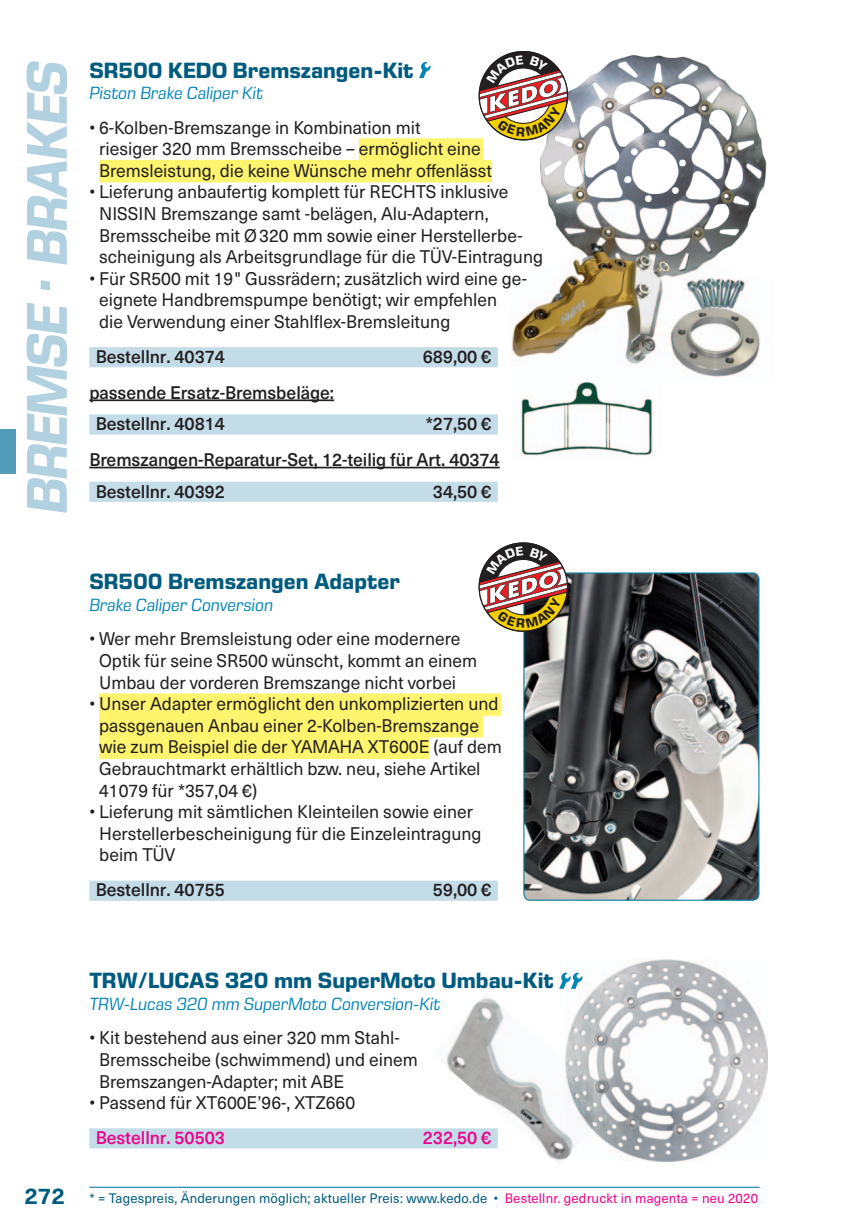
<style>
.page{position:relative;width:868px;height:1225px;background:#fff}
.page>*{position:absolute;margin:0;border:0;box-sizing:border-box;transform-origin:0 0}
.t1{font:italic 700 58.5px "Eurostile Next Pro";letter-spacing:-.04em;color:#b1d0e0}
.t2{font:700 22.5px "Eurostile Next Pro";color:#005b7f}
.t3{font:18px/21.6px "Neue Haas Unica Pro";color:#231f20}
.t4{font:500 18px/31.7px "Neue Haas Unica Pro";letter-spacing:-.005em;color:#231f20}
.t5{font:italic 18px "Eurostile Next Pro";color:#0083b6}
.t6{font:500 18px "Neue Haas Unica Pro";letter-spacing:-.005em;color:#ed028c}
.t7{font:13.5px "Neue Haas Unica Pro";letter-spacing:.015em;color:#005b7f}
.s1{font-weight:700;font-size:22.5px}
.s2{color:#ed028c}
</style>
<div class="page">
<hr style="left:89px;top:1186px;width:670px;height:1px;background:#0d7fa2">
<div style="left:0;top:429px;width:16px;height:44px;background:#509cb9"></div>
<img style="left:614px;top:959px;width:153px;height:202px">
<svg style="left:89px;top:972px;width:525px;height:192px"></svg>
<img style="left:512px;top:54px;width:255px;height:323px">
<div style="left:359px;top:138px;width:124px;height:23px;background:#fff46d"></div>
<div style="left:99px;top:160px;width:393px;height:22px;background:#fff46d"></div>
<hr style="left:89px;top:399px;width:245px;height:2px;background:#231f20">
<hr style="left:89px;top:467px;width:410px;height:1px;background:#231f20">
<svg style="left:419px;top:62px;width:11px;height:16px"></svg>
<div style="left:89px;top:347px;width:408px;height:20px;background:#c3dce8"></div>
<div style="left:89px;top:414px;width:408px;height:20px;background:#c3dce8"></div>
<div style="left:89px;top:482px;width:408px;height:20px;background:#c3dce8"></div>
<div style="left:99px;top:693px;width:402px;height:23px;background:#fff46d"></div>
<div style="left:99px;top:715px;width:384px;height:22px;background:#fff46d"></div>
<div style="left:99px;top:736px;width:330px;height:23px;background:#fff46d"></div>
<div style="left:89px;top:880px;width:408px;height:20px;background:#c3dce8"></div>
<img style="left:524px;top:574px;width:234px;height:326px">
<div style="left:523px;top:572px;width:236px;height:328px;border:1px solid #0d7fa2;border-radius:6px"></div>
<img style="left:520px;top:382px;width:133px;height:74px">
<svg style="left:474px;top:51px;width:98px;height:93px"></svg>
<svg style="left:478px;top:542px;width:94px;height:94px"></svg>
<h1 class="t1" style="left:14px;top:514px;width:455px;rotate:-90deg">Bremse · Brakes</h1>
<p class="t2" style="left:89px;top:57px;width:326px">SR500 KEDO Bremszangen-Kit</p>
<p class="t5" style="left:89px;top:83px;width:175px">Piston Brake Caliper Kit</p>
<p class="t3" style="left:99px;top:117px;width:394px;text-indent:-10px">• 6-Kolben-Bremszange in Kombination mit<br>riesiger 320 mm Bremsscheibe – ermöglicht eine<br>Bremsleistung, die keine Wünsche mehr offenlässt</p>
<p class="t3" style="left:99px;top:181px;width:445px;text-indent:-10px">• Lieferung anbaufertig komplett für RECHTS inklusive NISSIN Bremszange samt -belägen, Alu-Adaptern, Bremsscheibe mit Ø320 mm sowie einer Herstellerbe&shy;scheinigung als Arbeitsgrundlage für die TÜV-Eintragung</p>
<p class="t3" style="left:99px;top:268px;width:429px;text-indent:-10px">• Für SR500 mit 19" Gussrädern; zusätzlich wird eine ge&shy;eignete Handbremspumpe benötigt; wir empfehlen<br>die Verwendung einer Stahlflex-Bremsleitung</p>
<p class="t4" style="left:96px;top:341px;width:131px">Bestellnr. 40374</p>
<p class="t4" style="left:423px;top:341px;width:70px">689,00 €</p>
<p class="t4" style="left:96px;top:376px;width:240px;text-indent:-6px">passende Ersatz-Bremsbeläge:<br>Bestellnr. 40814</p>
<p class="t4" style="left:89px;top:406px;width:412px;line-height:35.6px;text-indent:336px">*27,50 €<br>Bremszangen-Reparatur-Set, 12-teilig für Art. 40374</p>
<p class="t4" style="left:96px;top:475px;width:131px">Bestellnr. 40392</p>
<p class="t4" style="left:433px;top:475px;width:60px">34,50 €</p>
<p class="t2" style="left:89px;top:569px;width:312px">SR500 Bremszangen Adapter</p>
<p class="t5" style="left:89px;top:595px;width:185px">Brake Caliper Conversion</p>
<p class="t3" style="left:99px;top:628px;width:379px;text-indent:-10px">• Wer mehr Bremsleistung oder eine modernere<br>Optik für seine SR500 wünscht, kommt an einem<br>Umbau der vorderen Bremszange nicht vorbei</p>
<p class="t3" style="left:99px;top:693px;width:404px;text-indent:-10px">• Unser Adapter ermöglicht den unkomplizierten und passgenauen Anbau einer 2-Kolben-Bremszange wie zum Beispiel die der YAMAHA XT600E (auf dem Gebrauchtmarkt erhältlich bzw. neu, siehe Artikel 41079 für *357,04 €)</p>
<p class="t3" style="left:99px;top:801px;width:384px;text-indent:-10px">• Lieferung mit sämtlichen Kleinteilen sowie einer<br>Herstellerbescheinigung für die Einzeleintragung beim TÜV</p>
<p class="t4" style="left:96px;top:874px;width:131px">Bestellnr. 40755</p>
<p class="t4" style="left:433px;top:874px;width:60px">59,00 €</p>
<p class="t2" style="left:89px;top:968px;width:466px">TRW/LUCAS 320 mm SuperMoto Umbau-Kit</p>
<p class="t5" style="left:89px;top:994px;width:352px">TRW-Lucas 320 mm SuperMoto Conversion-Kit</p>
<p class="t3" style="left:99px;top:1027px;width:320px;text-indent:-10px">• Kit bestehend aus einer 320 mm Stahl-<br>Bremsscheibe (schwimmend) und einem<br>Bremszangen-Adapter; mit ABE</p>
<p class="t3" style="left:89px;top:1092px;width:267px">• Passend für XT600E’96-, XTZ660</p>
<p class="t6" style="left:96px;top:1126px;width:131px">Bestellnr. 50503</p>
<p class="t6" style="left:423px;top:1126px;width:70px">232,50 €</p>
<p class="t7" style="left:24px;top:1190px;width:735px"><span class="s1">272</span> * = Tagespreis, Änderungen möglich; aktueller Preis: www.kedo.de • <span class="s2">Bestellnr. gedruckt in magenta = neu 2020</span></p>
</div>
